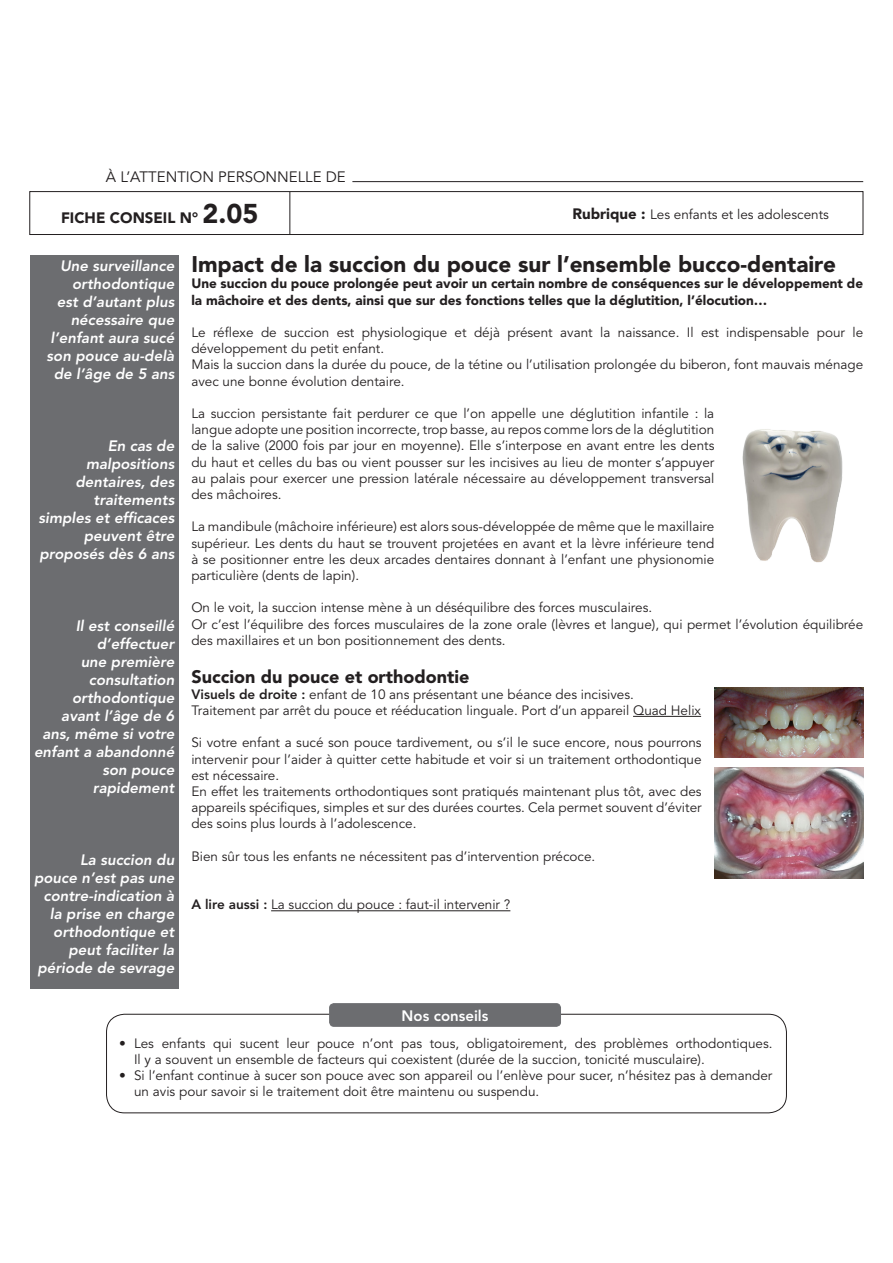
<style>
.page{position:relative;width:893px;height:1263px;background:#fff}
.page>*{position:absolute;margin:0;border:0;box-sizing:border-box;transform-origin:0 0}
.texte_courant{font:900 22.5px "Avenir LT Std";color:#231f20}
.texte_courant-2{font:900 18px "Avenir LT Std";color:#231f20}
.phrases_gauche{font:italic 800 15px/18px "Avenir LT Std";color:#fff;text-align:right}
.adresse{font:15px "Avenir LT Std";color:#231f20}
.fiche_conseil{font:900 15px "Avenir LT Std";color:#231f20}
.nos_conseils{font:800 15px "Avenir LT Std";color:#fff}
.texte_courant-3{font:13.5px/16.2px "Avenir LT Std";color:#231f20;text-align:justify}
.conseils{font:13.5px/16.2px "Avenir LT Std";color:#231f20}
.texte_courant-4{font:900 13.5px/16.2px "Avenir LT Std";color:#231f20}
.fiche_conseil-2{font:13.5px "Avenir LT Std";color:#231f20}
.s1{font-size:27px}
.s2{font-weight:900;font-size:15px}
.s3{font-weight:800}
</style>
<div class="page">
<div style="left:30px;top:255px;width:149px;height:734px;background:#6c6d70"></div>
<div style="left:30px;top:191px;width:833px;height:44px;border:1px solid #231f20"></div>
<hr style="left:290px;top:192px;width:1px;height:43px;background:#231f20">
<hr style="left:352px;top:181px;width:511px;height:1px;background:#231f20">
<hr style="left:633px;top:716px;width:68px;height:1px;background:#231f20">
<hr style="left:271px;top:910px;width:239px;height:1px;background:#231f20">
<div style="left:106px;top:1014px;width:681px;height:99px;border:1px solid #231f20;border-radius:18px"></div>
<div style="left:330px;top:1004px;width:230px;height:22px;background:#6c6d70;border-radius:4px"></div>
<div style="left:329px;top:1003px;width:232px;height:24px;border:1px solid #6c6d70;border-radius:4px"></div>
<img style="left:742px;top:429px;width:101px;height:134px">
<img style="left:714px;top:688px;width:149px;height:69px">
<img style="left:714px;top:767px;width:149px;height:112px">
<p class="adresse" style="left:106px;top:168px;width:241px">À L’ATTENTION PERSONNELLE DE</p>
<p class="fiche_conseil" style="left:61px;top:209px;width:199px">FICHE CONSEIL N° <span class="s1">2.05</span></p>
<p class="fiche_conseil-2" style="left:572px;top:206px;width:258px"><span class="s2">Rubrique :</span> Les enfants et les adolescents</p>
<p class="phrases_gauche" style="left:47px;top:257px;width:129px">Une surveillance orthodontique<br>est d’autant plus nécessaire que l’enfant aura sucé son pouce au-delà de l’âge de 5 ans</p>
<p class="phrases_gauche" style="left:38px;top:437px;width:137px">En cas de malpositions dentaires, des traitements simples et efficaces peuvent être proposés dès 6 ans</p>
<p class="phrases_gauche" style="left:34px;top:617px;width:142px">Il est conseillé d’effectuer<br>une première consultation orthodontique avant l’âge de 6 ans, même si votre enfant a abandonné son pouce rapidement</p>
<p class="phrases_gauche" style="left:34px;top:851px;width:142px">La succion du pouce n’est pas une contre-indication à la prise en charge orthodontique et peut faciliter la période de sevrage</p>
<p class="texte_courant" style="left:191px;top:251px;width:646px">Impact de la succion du pouce sur l’ensemble bucco-dentaire</p>
<p class="texte_courant-4" style="left:191px;top:275px;width:673px">Une succion du pouce prolongée peut avoir un certain nombre de conséquences sur le développement de la mâchoire et des dents, ainsi que sur des fonctions telles que la déglutition, l’élocution…</p>
<p class="texte_courant-3" style="left:191px;top:325px;width:673px">Le réflexe de succion est physiologique et déjà présent avant la naissance. Il est indispensable pour le développement du petit enfant.</p>
<p class="texte_courant-3" style="left:191px;top:357px;width:673px">Mais la succion dans la durée du pouce, de la tétine ou l’utilisation prolongée du biberon, font mauvais ménage avec une bonne évolution dentaire.</p>
<p class="texte_courant-3" style="left:191px;top:406px;width:525px">La succion persistante fait perdurer ce que l’on appelle une déglutition infantile : la langue adopte une position incorrecte, trop basse, au repos comme lors de la déglutition de la salive (2000 fois par jour en moyenne). Elle s’interpose en avant entre les dents du haut et celles du bas ou vient pousser sur les incisives au lieu de monter s’appuyer au palais pour exercer une pression latérale nécessaire au développement transversal des mâchoires.</p>
<p class="texte_courant-3" style="left:191px;top:519px;width:525px">La mandibule (mâchoire inférieure) est alors sous-développée de même que le maxillaire supérieur. Les dents du haut se trouvent projetées en avant et la lèvre inférieure tend à se positionner entre les deux arcades dentaires donnant à l’enfant une physionomie particulière (dents de lapin).</p>
<p class="texte_courant-3" style="left:191px;top:600px;width:462px">On le voit, la succion intense mène à un déséquilibre des forces musculaires.</p>
<p class="texte_courant-3" style="left:191px;top:616px;width:673px">Or c’est l’équilibre des forces musculaires de la zone orale (lèvres et langue), qui permet l’évolution équilibrée des maxillaires et un bon positionnement des dents.</p>
<p class="texte_courant-2" style="left:191px;top:665px;width:280px">Succion du pouce et orthodontie</p>
<p class="texte_courant-3" style="left:191px;top:686px;width:444px"><span class="s3">Visuels de droite :</span> enfant de 10 ans présentant une béance des incisives.</p>
<p class="texte_courant-3" style="left:191px;top:703px;width:511px">Traitement par arrêt du pouce et rééducation linguale. Port d’un appareil Quad Helix</p>
<p class="texte_courant-3" style="left:191px;top:735px;width:512px">Si votre enfant a sucé son pouce tardivement, ou s’il le suce encore, nous pourrons intervenir pour l’aider à quitter cette habitude et voir si un traitement orthodontique est nécessaire.</p>
<p class="texte_courant-3" style="left:191px;top:784px;width:512px">En effet les traitements orthodontiques sont pratiqués maintenant plus tôt, avec des appareils spécifiques, simples et sur des durées courtes. Cela permet souvent d’éviter des soins plus lourds à l’adolescence.</p>
<p class="texte_courant-3" style="left:191px;top:848px;width:406px">Bien sûr tous les enfants ne nécessitent pas d’intervention précoce.</p>
<p class="texte_courant-3" style="left:191px;top:897px;width:321px"><span class="s3">A lire aussi :</span> La succion du pouce : faut-il intervenir ?</p>
<p class="nos_conseils" style="left:402px;top:1006px;width:88px">Nos conseils</p>
<p class="conseils" style="left:134px;top:1035px;width:640px;text-indent:-15px">• Les enfants qui sucent leur pouce n’ont pas tous, obligatoirement, des problèmes orthodontiques.<br>Il y a souvent un ensemble de facteurs qui coexistent (durée de la succion, tonicité musculaire).</p>
<p class="conseils" style="left:134px;top:1068px;width:640px;text-indent:-15px">• Si l’enfant continue à sucer son pouce avec son appareil ou l’enlève pour sucer, n’hésitez pas à demander un avis pour savoir si le traitement doit être maintenu ou suspendu.</p>
</div>
